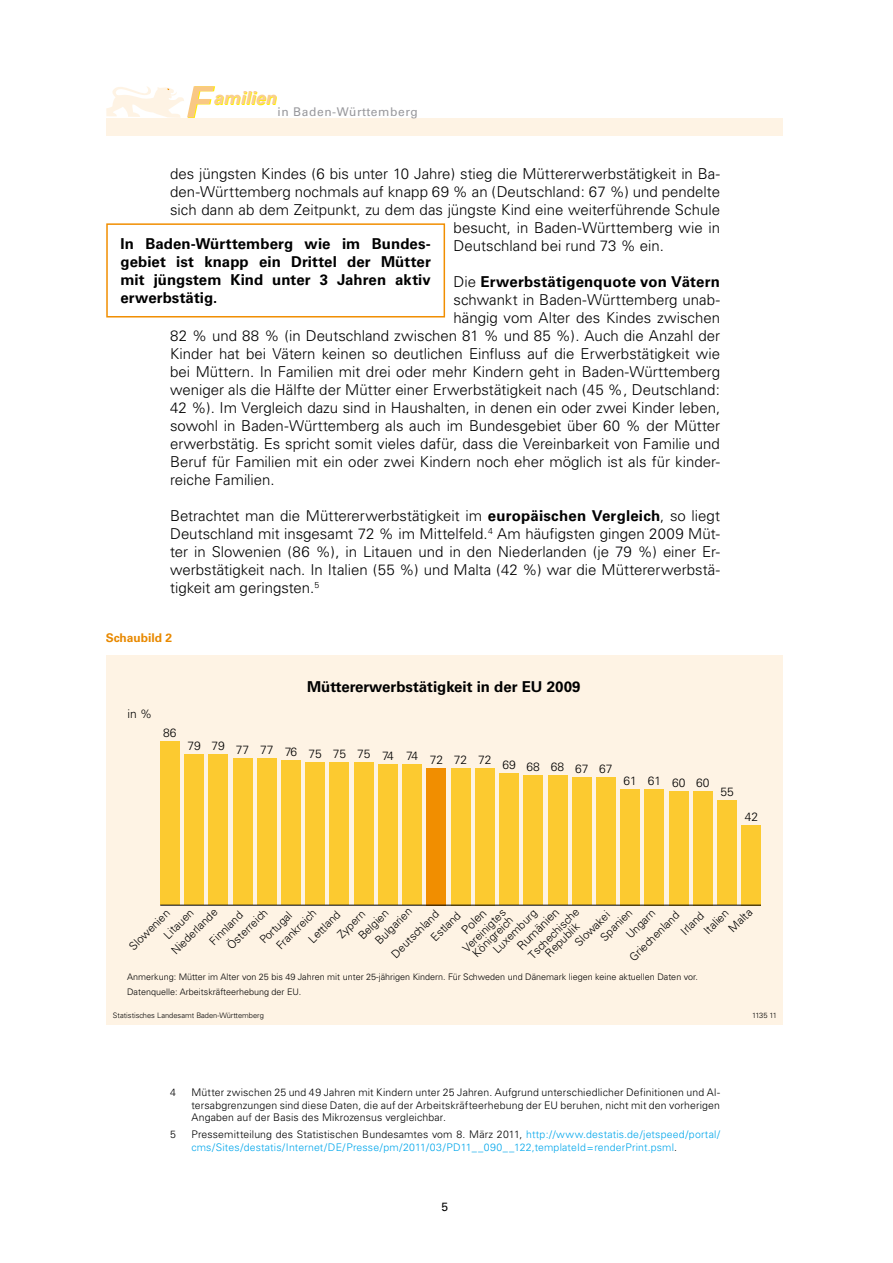
<style>
.page{position:relative;width:893px;height:1263px;background:#fff}
.page>*{position:absolute;margin:0;border:0;box-sizing:border-box;transform-origin:0 0}
.t1{font:italic 700 18px "Univers";color:#ffed00}
.t2{font:300 15px/18px "Univers";color:#000;text-align:justify}
.t3{font:700 15px/18px "Univers";color:#000;text-align:justify}
.t4{font:300 12px "Univers";color:#000}
.t5{font:12px "Univers";letter-spacing:.05em;color:#98989c}
.t6{font:700 12px "Univers";color:#e88900}
.t7{font:12px "Univers";color:#000}
.t8{font:300 11.25px/16px "Univers";color:#000}
.t9{font:300 10.5px/12.6px "Univers";letter-spacing:.015em;color:#000;text-align:justify}
.t10{font:300 10.5px/12.6px "Univers";letter-spacing:.015em;color:#00a6eb}
.t11{font:300 9px/15.3px "Univers";color:#000}
.t12{font:300 7.5px "Univers";color:#000}
.s1{font-weight:300}
.s2{font-weight:700}
.s3{color:#000}
</style>
<div class="page">
<div style="left:106px;top:119px;width:676px;height:17px;background:#fef3e4"></div>
<svg style="left:106px;top:86px;width:109px;height:32px"></svg>
<div style="left:106px;top:655px;width:676px;height:370px;background:#fef3e4"></div>
<div style="left:160px;top:741px;width:20px;height:164px;background:#fcca30"></div>
<div style="left:184px;top:755px;width:20px;height:150px;background:#fcca30"></div>
<div style="left:209px;top:755px;width:19px;height:150px;background:#fcca30"></div>
<div style="left:233px;top:758px;width:19px;height:147px;background:#fcca30"></div>
<div style="left:257px;top:758px;width:19px;height:147px;background:#fcca30"></div>
<div style="left:281px;top:760px;width:20px;height:145px;background:#fcca30"></div>
<div style="left:306px;top:762px;width:19px;height:143px;background:#fcca30"></div>
<div style="left:330px;top:762px;width:19px;height:143px;background:#fcca30"></div>
<div style="left:354px;top:762px;width:19px;height:143px;background:#fcca30"></div>
<div style="left:378px;top:764px;width:20px;height:141px;background:#fcca30"></div>
<div style="left:402px;top:764px;width:20px;height:141px;background:#fcca30"></div>
<div style="left:427px;top:768px;width:19px;height:137px;background:#f18e00"></div>
<div style="left:451px;top:768px;width:19px;height:137px;background:#fcca30"></div>
<div style="left:475px;top:768px;width:19px;height:137px;background:#fcca30"></div>
<div style="left:499px;top:774px;width:20px;height:131px;background:#fcca30"></div>
<div style="left:524px;top:776px;width:19px;height:129px;background:#fcca30"></div>
<div style="left:548px;top:776px;width:19px;height:129px;background:#fcca30"></div>
<div style="left:572px;top:777px;width:19px;height:128px;background:#fcca30"></div>
<div style="left:596px;top:777px;width:20px;height:128px;background:#fcca30"></div>
<div style="left:620px;top:789px;width:20px;height:116px;background:#fcca30"></div>
<div style="left:645px;top:789px;width:19px;height:116px;background:#fcca30"></div>
<div style="left:669px;top:791px;width:19px;height:114px;background:#fcca30"></div>
<div style="left:693px;top:791px;width:20px;height:114px;background:#fcca30"></div>
<div style="left:717px;top:800px;width:20px;height:105px;background:#fcca30"></div>
<div style="left:742px;top:825px;width:19px;height:80px;background:#fcca30"></div>
<hr style="left:160px;top:905px;width:601px;height:1px;background:#000">
<div style="left:106px;top:223px;width:339px;height:94px;border:2px solid #f18e00"></div>
<p class="t1" style="left:214px;top:88px;width:65px">amilien</p>
<p class="t5" style="left:277px;top:104px;width:142px">in Baden-Württemberg</p>
<p class="t2" style="left:170px;top:164px;width:551px">des jüngsten Kindes (6 bis unter 10 Jahre) stieg die Müttererwerbstätigkeit in Ba-</p>
<p class="t2" style="left:170px;top:182px;width:551px">den-Württemberg nochmals auf knapp 69 % an (Deutschland: 67 %) und pendelte</p>
<p class="t2" style="left:170px;top:200px;width:551px">sich dann ab dem Zeitpunkt, zu dem das jüngste Kind eine weiterführende Schule</p>
<p class="t2" style="left:454px;top:218px;width:268px">besucht, in Baden-Württemberg wie in</p>
<p class="t2" style="left:454px;top:236px;width:212px">Deutschland bei rund 73 % ein.</p>
<p class="t3" style="left:454px;top:272px;width:268px"><span class="s1">Die</span> Erwerbstätigenquote von Vätern</p>
<p class="t2" style="left:454px;top:290px;width:268px">schwankt in Baden-Württemberg unab-</p>
<p class="t2" style="left:454px;top:308px;width:268px">hängig vom Alter des Kindes zwischen</p>
<p class="t2" style="left:170px;top:326px;width:551px">82 % und 88 % (in Deutschland zwischen 81 % und 85 %). Auch die Anzahl der</p>
<p class="t2" style="left:170px;top:344px;width:551px">Kinder hat bei Vätern keinen so deutlichen Einfluss auf die Erwerbstätigkeit wie</p>
<p class="t2" style="left:170px;top:362px;width:551px">bei Müttern. In Familien mit drei oder mehr Kindern geht in Baden-Württemberg</p>
<p class="t2" style="left:170px;top:380px;width:551px">weniger als die Hälfte der Mütter einer Erwerbstätigkeit nach (45 %, Deutschland:</p>
<p class="t2" style="left:170px;top:398px;width:552px">42 %). Im Vergleich dazu sind in Haushalten, in denen ein oder zwei Kinder leben,</p>
<p class="t2" style="left:170px;top:416px;width:551px">sowohl in Baden-Württemberg als auch im Bundesgebiet über 60 % der Mütter</p>
<p class="t2" style="left:170px;top:434px;width:551px">erwerbstätig. Es spricht somit vieles dafür, dass die Vereinbarkeit von Familie und</p>
<p class="t2" style="left:170px;top:452px;width:551px">Beruf für Familien mit ein oder zwei Kindern noch eher möglich ist als für kinder-</p>
<p class="t2" style="left:170px;top:470px;width:106px">reiche Familien.</p>
<p class="t2" style="left:170px;top:506px;width:551px">Betrachtet man die Müttererwerbstätigkeit im <span class="s2">europäischen Vergleich</span>, so liegt Deutschland mit insgesamt 72 % im Mittelfeld.<sup>4</sup> Am häufigsten gingen 2009 Müt&shy;ter in Slowenien (86 %), in Litauen und in den Niederlanden (je 79 %) einer Er&shy;werbstätigkeit nach. In Italien (55 %) und Malta (42 %) war die Müttererwerbstä&shy;tigkeit am geringsten.<sup>5</sup></p>
<p class="t3" style="left:121px;top:235px;width:312px">In Baden-Württemberg wie im Bundes&shy;gebiet ist knapp ein Drittel der Mütter mit jüngstem Kind unter 3 Jahren aktiv erwerbstätig.</p>
<p class="t6" style="left:106px;top:631px;width:68px">Schaubild 2</p>
<p class="t4" style="left:127px;top:706px;width:26px">in %</p>
<p class="t3" style="left:307px;top:678px;width:275px">Müttererwerbstätigkeit in der EU 2009</p>
<p class="t4" style="left:163px;top:725px;width:15px">86</p>
<p class="t4" style="left:187px;top:746px;width:306px">79 79 77 77 76 75 75 75 74 74 72 72 72</p>
<p class="t4" style="left:502px;top:760px;width:112px">69 68 68 67 67</p>
<p class="t4" style="left:623px;top:774px;width:88px">61 61 60 60</p>
<p class="t4" style="left:720px;top:784px;width:15px">55</p>
<p class="t4" style="left:745px;top:809px;width:15px">42</p>
<p class="t8" style="left:223px;top:942px;width:53px;rotate:-45deg">Österreich</p>
<p class="t8" style="left:371px;top:937px;width:48px;rotate:-45deg">Bulgarien</p>
<p class="t8" style="left:273px;top:941px;width:52px;rotate:-45deg">Frankreich</p>
<p class="t8" style="left:527px;top:953px;width:68px;line-height:10.5px;text-align:center;rotate:-45deg">Tschechische<br>Republik</p>
<p class="t8" style="left:168px;top:947px;width:62px;rotate:-45deg">Niederlande</p>
<p class="t4" style="left:514px;top:943px;width:55px;rotate:-45deg">Rumänien</p>
<p class="t8" style="left:571px;top:938px;width:46px;rotate:-45deg">Slowakei</p>
<p class="t8" style="left:713px;top:913px;width:30px;text-indent:-19px;rotate:-45deg">Italien<br>Malta</p>
<p class="t8" style="left:388px;top:950px;width:63px;rotate:-45deg">Deutschland</p>
<p class="t8" style="left:471px;top:927px;width:58px;line-height:22.5px;text-indent:-20px;rotate:-45deg">Vereinigtes<br>Luxemburg</p>
<p class="t8" style="left:160px;top:931px;width:39px;rotate:-45deg">Litauen</p>
<p class="t8" style="left:610px;top:919px;width:38px;text-indent:-20px;rotate:-45deg">Spanien<br>Ungarn</p>
<p class="t4" style="left:458px;top:927px;width:31px;rotate:-45deg">Polen</p>
<p class="t8" style="left:305px;top:935px;width:41px;rotate:-45deg">Lettland</p>
<p class="t8" style="left:344px;top:921px;width:39px;line-height:15.6px;text-indent:-14px;rotate:-45deg">Zypern<br>Belgien</p>
<p class="t8" style="left:125px;top:942px;width:54px;rotate:-45deg">Slowenien</p>
<p class="t8" style="left:626px;top:953px;width:67px;rotate:-45deg">Griechenland</p>
<p class="t8" style="left:206px;top:937px;width:43px;rotate:-45deg">Finnland</p>
<p class="t8" style="left:256px;top:936px;width:42px;rotate:-45deg">Portugal</p>
<p class="t8" style="left:427px;top:934px;width:38px;rotate:-45deg">Estland</p>
<p class="t8" style="left:677px;top:927px;width:29px;rotate:-45deg">Irland</p>
<p class="t8" style="left:469px;top:949px;width:53px;rotate:-45deg">Königreich</p>
<p class="t11" style="left:127px;top:969px;width:572px">Anmerkung: Mütter im Alter von 25 bis 49 Jahren mit unter 25-jährigen Kindern. Für Schweden und Dänemark liegen keine aktuellen Daten vor.<br>Datenquelle: Arbeitskräfteerhebung der EU.</p>
<p class="t12" style="left:113px;top:1011px;width:153px">Statistisches Landesamt Baden-Württemberg</p>
<p class="t12" style="left:752px;top:1011px;width:27px">1135 11</p>
<p class="t9" style="left:170px;top:1086px;width:7px">4</p>
<p class="t9" style="left:191px;top:1086px;width:530px">Mütter zwischen 25 und 49 Jahren mit Kindern unter 25 Jahren. Aufgrund unterschiedlicher Definitionen und Al&shy;tersabgrenzungen sind diese Daten, die auf der Arbeitskräfteerhebung der EU beruhen, nicht mit den vorherigen Angaben auf der Basis des Mikrozensus vergleichbar.</p>
<p class="t9" style="left:170px;top:1128px;width:7px">5</p>
<p class="t10" style="left:191px;top:1128px;width:530px"><span class="s3">Pressemitteilung des Statistischen Bundesamtes vom 8. März 2011,</span> http://www.destatis.de/jetspeed/portal/ cms/Sites/destatis/Internet/DE/Presse/pm/2011/03/PD11__090__122,templateId=renderPrint.psml<span class="s3">.</span></p>
<p class="t7" style="left:441px;top:1200px;width:8px">5</p>
</div>
